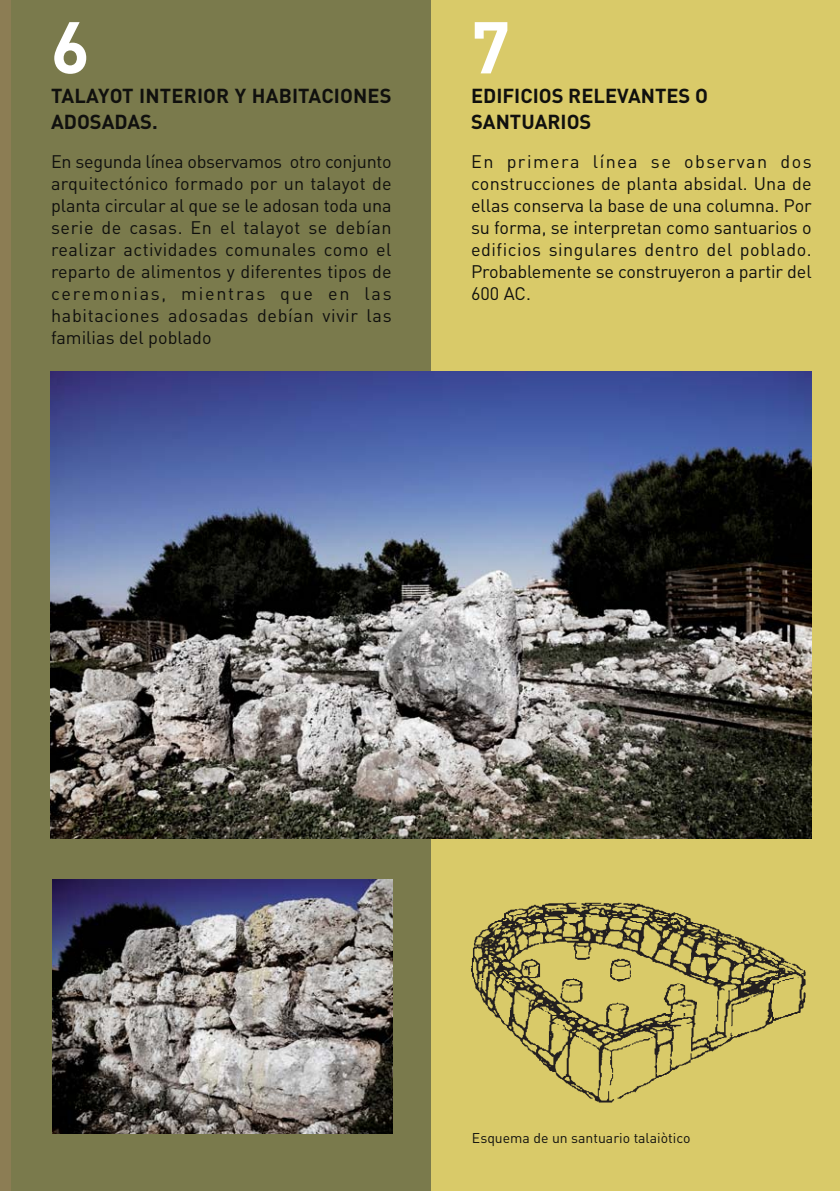
<style>
.page{position:relative;width:840px;height:1191px;background:#fff}
.page>*{position:absolute;margin:0;border:0;box-sizing:border-box;transform-origin:0 0}
.t1{font:700 72px "DIN";color:#fff}
.t2{font:700 20px/26px "DIN";color:#10100e}
.t3{font:18px/22px "DIN";color:#10100e;text-align:justify}
.t4{font:14px "DIN";color:#10100e}
</style>
<div class="page">
<div style="left:0;top:0;width:15px;height:1191px;background:#8c7d54"></div>
<div style="left:11px;top:0;width:422px;height:1191px;background:#7a7a4c"></div>
<div style="left:431px;top:0;width:408px;height:1191px;background:#d9ca69"></div>
<img style="left:471px;top:902px;width:335px;height:201px">
<img style="left:52px;top:879px;width:340px;height:255px">
<img style="left:51px;top:371px;width:760px;height:468px">
<h1 class="t1" style="left:51px;top:22px;width:41px">6</h1>
<h1 class="t1" style="left:471px;top:22px;width:41px">7</h1>
<p class="t2" style="left:51px;top:84px;width:342px">TALAYOT INTERIOR Y HABITACIONES<br>ADOSADAS.</p>
<p class="t3" style="left:51px;top:152px;width:342px">En segunda línea observamos otro conjunto arquitectónico formado por un talayot de planta circular al que se le adosan toda una serie de casas. En el talayot se debían realizar actividades comunales como el reparto de alimentos y diferentes tipos de ceremonias, mientras que en las habitaciones adosadas debían vivir las familias del poblado</p>
<p class="t2" style="left:471px;top:84px;width:238px">EDIFICIOS RELEVANTES O<br>SANTUARIOS</p>
<p class="t3" style="left:471px;top:152px;width:342px">En primera línea se observan dos construcciones de planta absidal. Una de ellas conserva la base de una columna. Por su forma, se interpretan como santuarios o edificios singulares dentro del poblado.<br>Probablemente se construyeron a partir del 600 AC.</p>
<p class="t4" style="left:471px;top:1133px;width:220px">Esquema de un santuario talaiòtico</p>
</div>
